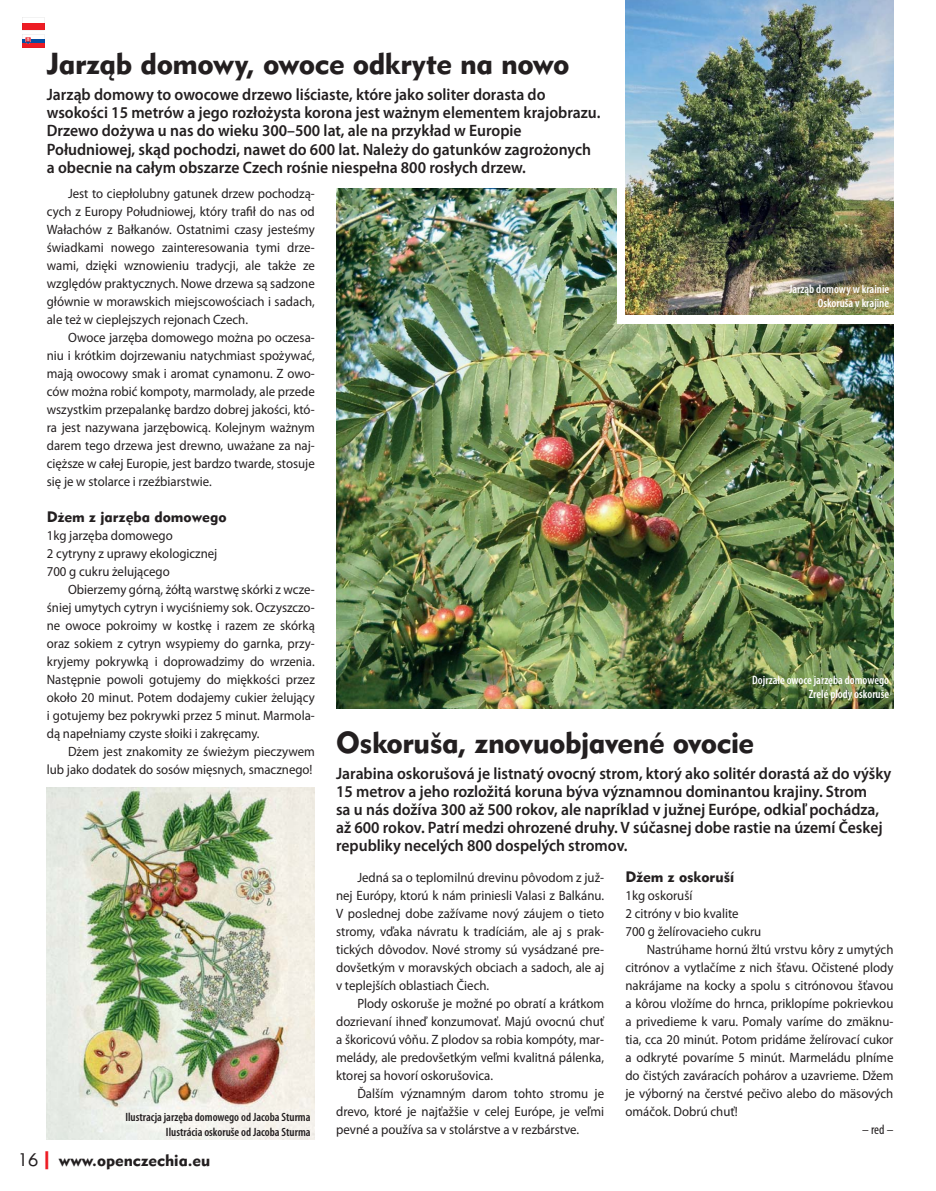
<style>
.page{position:relative;width:936px;height:1191px;background:#fff}
.page>*{position:absolute;margin:0;border:0;box-sizing:border-box;transform-origin:0 0}
.t1{font:30px "Geometric 415 AT Black A";letter-spacing:-.015em;color:#231f20}
.t2{font:600 16.5px/18px "Myriad Pro";color:#231f20;scale:.95 1}
.t3{font:16.5px "Geometric 415 AT Black A";color:#231f20}
.t4{font:15px "Geometric 415 AT Black A";color:#231f20}
.t5{font:13.5px/18px "Myriad Pro";color:#231f20;text-align:justify;scale:.95 1}
.t6{font:condensed 13.5px "Myriad Pro";color:#231f20}
.t7{font:600 condensed 12px/14.4px "Myriad Pro";color:#fff;text-align:right}
.t8{font:600 condensed 12px/14.4px "Myriad Pro";color:#231f20;text-align:right}
.s1{font-family:"Geometric 415 AT Lite A";font-size:18px}
.s2{font-size:18px;color:#ed1c24}
</style>
<div class="page">
<img style="left:47px;top:787px;width:268px;height:353px">
<img style="left:336px;top:189px;width:557px;height:520px">
<div style="left:617px;top:0;width:276px;height:323px;background:#fff"></div>
<img style="left:625px;top:0;width:268px;height:315px">
<svg style="left:22px;top:17px;width:22px;height:30px"></svg>
<h1 class="t1" style="left:47px;top:52px;width:524px">Jarząb domowy, owoce odkryte na nowo</h1>
<p class="t2" style="left:47px;top:88px;width:584px">Jarząb domowy to owocowe drzewo liściaste, które jako soliter dorasta do wsokości 15 metrów a jego rozłożysta korona jest ważnym elementem krajobrazu.<br>Drzewo dożywa u nas do wieku 300–500 lat, ale na przykład w Europie Południowej, skąd pochodzi, nawet do 600 lat. Należy do gatunków zagrożonych a obecnie na całym obszarze Czech rośnie niespełna 800 rosłych drzew.</p>
<p class="t5" style="left:47px;top:186px;width:284px;text-indent:21px">Jest to ciepłolubny gatunek drzew pochodzą&shy;cych z Europy Południowej, który trafił do nas od Wałachów z Bałkanów. Ostatnimi czasy jesteśmy świadkami nowego zainteresowania tymi drze&shy;wami, dzięki wznowieniu tradycji, ale także ze względów praktycznych. Nowe drzewa są sadzone głównie w morawskich miejscowościach i sadach, ale też w cieplejszych rejonach Czech.</p>
<p class="t5" style="left:47px;top:330px;width:284px;text-indent:21px">Owoce jarzęba domowego można po oczesa&shy;niu i krótkim dojrzewaniu natychmiast spożywać, mają owocowy smak i aromat cynamonu. Z owo&shy;ców można robić kompoty, marmolady, ale przede wszystkim przepalankę bardzo dobrej jakości, któ&shy;ra jest nazywana jarzębowicą. Kolejnym ważnym darem tego drzewa jest drewno, uważane za naj&shy;cięższe w całej Europie, jest bardzo twarde, stosuje się je w stolarce i rzeźbiarstwie.</p>
<p class="t4" style="left:47px;top:511px;width:181px">Dżem z jarzęba domowego</p>
<p class="t5" style="left:47px;top:528px;width:181px;text-align:left">1kg jarzęba domowego<br>2 cytryny z uprawy ekologicznej<br>700 g cukru żelującego</p>
<p class="t5" style="left:47px;top:582px;width:283px;text-indent:21px">Obierzemy górną, żółtą warstwę skórki z wcze&shy;śniej umytych cytryn i wyciśniemy sok. Oczyszczo&shy;ne owoce pokroimy w kostkę i razem ze skórką oraz sokiem z cytryn wsypiemy do garnka, przy&shy;kryjemy pokrywką i doprowadzimy do wrzenia.<br>Następnie powoli gotujemy do miękkości przez około 20 minut. Potem dodajemy cukier żelujący i gotujemy bez pokrywki przez 5 minut. Marmola&shy;dą napełniamy czyste słoiki i zakręcamy.</p>
<p class="t5" style="left:47px;top:744px;width:283px;text-align:right">Dżem jest znakomity ze świeżym pieczywem<br>lub jako dodatek do sosów mięsnych, smacznego!</p>
<p class="t7" style="left:789px;top:283px;width:102px">Jarząb domowy w krainie<br>Oskoruša v krajine</p>
<p class="t7" style="left:752px;top:674px;width:138px">Dojrzałe owoce jarzęba domowego<br>Zrelé plody oskoruše</p>
<h1 class="t1" style="left:336px;top:731px;width:419px">Oskoruša, znovuobjavené ovocie</h1>
<p class="t2" style="left:336px;top:766px;width:586px">Jarabina oskorušová je listnatý ovocný strom, ktorý ako solitér dorastá až do výšky 15 metrov a jeho rozložitá koruna býva významnou dominantou krajiny. Strom<br>sa u nás dožíva 300 až 500 rokov, ale napríklad v južnej Európe, odkiaľ pochádza, až 600 rokov. Patrí medzi ohrozené druhy. V súčasnej dobe rastie na území Českej republiky necelých 800 dospelých stromov.</p>
<p class="t4" style="left:625px;top:871px;width:110px">Džem z oskoruší</p>
<p class="t5" style="left:625px;top:888px;width:72px">1kg oskoruší</p>
<p class="t5" style="left:625px;top:906px;width:121px">2 citróny v bio kvalite</p>
<p class="t5" style="left:625px;top:924px;width:145px">700 g želírovacieho cukru</p>
<p class="t5" style="left:646px;top:942px;width:261px">Nastrúhame hornú žltú vrstvu kôry z umytých</p>
<p class="t5" style="left:625px;top:960px;width:283px">citrónov a vytlačíme z nich šťavu. Očistené plody</p>
<p class="t5" style="left:625px;top:978px;width:284px">nakrájame na kocky a spolu s citrónovou šťavou</p>
<p class="t5" style="left:625px;top:996px;width:283px">a kôrou vložíme do hrnca, priklopíme pokrievkou</p>
<p class="t5" style="left:625px;top:1014px;width:283px">a privedieme k varu. Pomaly varíme do zmäknu-</p>
<p class="t5" style="left:625px;top:1032px;width:283px">tia, cca 20 minút. Potom pridáme želírovací cukor</p>
<p class="t5" style="left:625px;top:1050px;width:283px">a odkryté povaríme 5 minút. Marmeládu plníme</p>
<p class="t5" style="left:625px;top:1068px;width:283px">do čistých zaváracích pohárov a uzavrieme. Džem</p>
<p class="t5" style="left:625px;top:1086px;width:283px">je výborný na čerstvé pečivo alebo do mäsových</p>
<p class="t5" style="left:625px;top:1104px;width:120px">omáčok. Dobrú chuť!</p>
<p class="t6" style="left:862px;top:1124px;width:33px">– red –</p>
<p class="t5" style="left:336px;top:870px;width:284px;text-indent:21px">Jedná sa o teplomilnú drevinu pôvodom z juž&shy;nej Európy, ktorú k nám priniesli Valasi z Balkánu.<br>V poslednej dobe zažívame nový záujem o tieto stromy, vďaka návratu k tradíciám, ale aj s prak&shy;tických dôvodov. Nové stromy sú vysádzané pre&shy;dovšetkým v moravských obciach a sadoch, ale aj v teplejších oblastiach Čiech.</p>
<p class="t5" style="left:336px;top:996px;width:284px;text-indent:21px">Plody oskoruše je možné po obratí a krátkom dozrievaní ihneď konzumovať. Majú ovocnú chuť a škoricovú vôňu. Z plodov sa robia kompóty, mar&shy;melády, ale predovšetkým veľmi kvalitná pálenka, ktorej sa hovorí oskorušovica.</p>
<p class="t5" style="left:336px;top:1086px;width:283px;text-indent:21px">Ďalším významným darom tohto stromu je drevo, ktoré je najťažšie v celej Európe, je veľmi pevné a používa sa v stolárstve a v rezbárstve.</p>
<p class="t8" style="left:125px;top:1111px;width:187px">Ilustracja jarzęba domowego od Jacoba Sturma<br>Ilustrácia oskoruše od Jacoba Sturma</p>
<p class="t3" style="left:18px;top:1154px;width:194px"><span class="s1">16</span><span class="s2">|</span> www.openczechia.eu</p>
</div>
